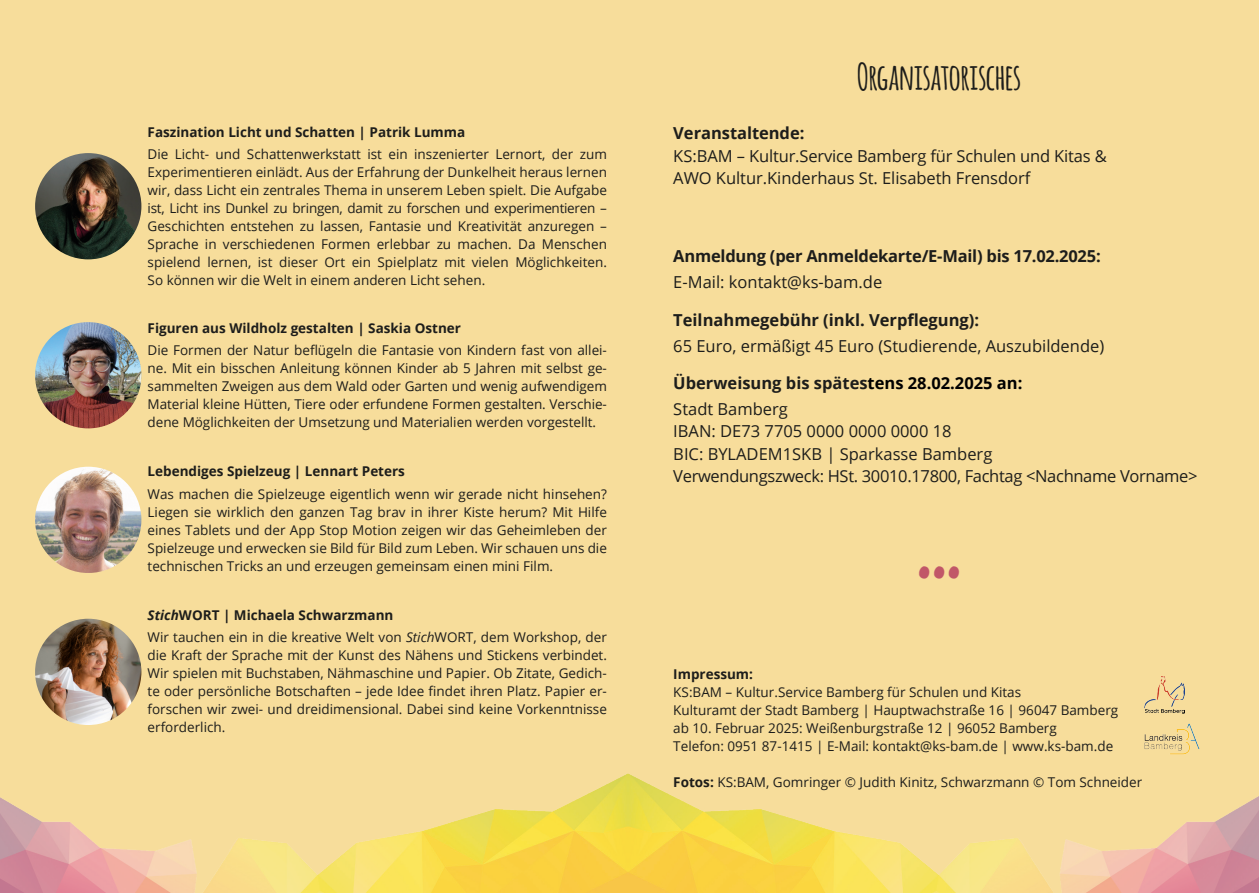
<style>
.page{position:relative;width:1259px;height:893px;background:#f7dd9b}
.page>*{position:absolute;margin:0;border:0;box-sizing:border-box;transform-origin:0 0}
.Überschrift{font:700 48px "Amatic";color:#c15768}
.Überschrift-2{font:700 36px "Amatic";color:#1d1d1b}
.Fließtext{font:16.5px "Open Sans";letter-spacing:-.005em;color:#1d1d1b}
.Zwischenüberschrift{font:700 16.5px "Open Sans";color:#1d1d1b}
.Fließtext-2{font:700 16.5px "Open Sans";letter-spacing:-.005em;color:#1d1d1b}
.Workshoptexte{font:13.5px/18px "Open Sans";color:#1d1d1b;text-align:justify}
.Workshoptitel{font:13.5px/18px "Open Sans";color:#1d1d1b;text-align:justify}
.Impressum{font:13.5px "Open Sans";color:#1d1d1b}
.Workshoptitel-2{font:700 13.5px "Open Sans";color:#1d1d1b}
.Impressum-2{font:700 13.5px "Open Sans";color:#1d1d1b}
.s1{font-style:italic}
.s2{color:#000}
.s3{font-weight:700}
</style>
<div class="page">
<img style="left:35px;top:322px;width:106px;height:106px;border-radius:53px">
<img style="left:35px;top:467px;width:106px;height:106px;border-radius:53px">
<img style="left:35px;top:619px;width:106px;height:106px;border-radius:53px">
<img style="left:35px;top:153px;width:106px;height:106px;border-radius:53px">
<img style="left:0;top:773px;width:1259px;height:120px">
<img style="left:1144px;top:677px;width:40px;height:37px">
<img style="left:1144px;top:724px;width:55px;height:30px">
<p class="Workshoptitel-2" style="left:148px;top:122px;width:319px">Faszination Licht und Schatten | Patrik Lumma</p>
<p class="Workshoptexte" style="left:148px;top:145px;width:461px">Die Licht- und Schattenwerkstatt ist ein inszenierter Lernort, der zum Experimentieren einlädt. Aus der Erfahrung der Dunkelheit heraus lernen wir, dass Licht ein zentrales Thema in unserem Leben spielt. Die Aufgabe ist, Licht ins Dunkel zu bringen, damit zu forschen und experimentieren – Geschichten entstehen zu lassen, Fantasie und Kreativität anzuregen – Sprache in verschiedenen Formen erlebbar zu machen. Da Menschen spielend lernen, ist dieser Ort ein Spielplatz mit vielen Möglichkeiten.<br>So können wir die Welt in einem anderen Licht sehen.</p>
<p class="Workshoptitel-2" style="left:148px;top:319px;width:315px">Figuren aus Wildholz gestalten | Saskia Ostner</p>
<p class="Workshoptitel" style="left:148px;top:341px;width:461px">Die Formen der Natur beflügeln die Fantasie von Kindern fast von allei&shy;ne. Mit ein bisschen Anleitung können Kinder ab 5 Jahren mit selbst ge&shy;sammelten Zweigen aus dem Wald oder Garten und wenig aufwendigem Material kleine Hütten, Tiere oder erfundene Formen gestalten. Verschie&shy;dene Möglichkeiten der Umsetzung und Materialien werden vorgestellt.</p>
<p class="Workshoptitel-2" style="left:148px;top:462px;width:259px">Lebendiges Spielzeug | Lennart Peters</p>
<p class="Workshoptexte" style="left:148px;top:484px;width:461px">Was machen die Spielzeuge eigentlich wenn wir gerade nicht hinsehen?<br>Liegen sie wirklich den ganzen Tag brav in ihrer Kiste herum? Mit Hilfe eines Tablets und der App Stop Motion zeigen wir das Geheimleben der Spielzeuge und erwecken sie Bild für Bild zum Leben. Wir schauen uns die technischen Tricks an und erzeugen gemeinsam einen mini Film.</p>
<p class="Workshoptitel-2" style="left:148px;top:605px;width:247px"><span class="s1">Stich</span>WORT | Michaela Schwarzmann</p>
<p class="Workshoptexte" style="left:148px;top:628px;width:461px">Wir tauchen ein in die kreative Welt von <span class="s1">Stich</span>WORT, dem Workshop, der die Kraft der Sprache mit der Kunst des Nähens und Stickens verbindet.<br>Wir spielen mit Buchstaben, Nähmaschine und Papier. Ob Zitate, Gedich&shy;te oder persönliche Botschaften – jede Idee findet ihren Platz. Papier er&shy;forschen wir zwei- und dreidimensional. Dabei sind keine Vorkenntnisse erforderlich.</p>
<p class="Überschrift-2" style="left:857px;top:51px;width:165px">ORGANISATORISCHES</p>
<p class="Fließtext-2" style="left:673px;top:122px;width:133px">Veranstaltende:</p>
<p class="Fließtext" style="left:673px;top:144px;width:435px">KS:BAM – Kultur.Service Bamberg für Schulen und Kitas &amp;</p>
<p class="Fließtext" style="left:673px;top:167px;width:358px">AWO Kultur.Kinderhaus St. Elisabeth Frensdorf</p>
<p class="Zwischenüberschrift" style="left:673px;top:245px;width:429px">Anmeldung (per Anmeldekarte/E-Mail) bis 17.02.2025:</p>
<p class="Fließtext" style="left:673px;top:271px;width:210px">E-Mail: kontakt@ks-bam.de</p>
<p class="Zwischenüberschrift" style="left:673px;top:308px;width:307px">Teilnahmegebühr (inkl. Verpflegung):</p>
<p class="Fließtext" style="left:673px;top:334px;width:432px">65 Euro, ermäßigt 45 Euro (Studierende, Auszubildende)</p>
<p class="Zwischenüberschrift" style="left:673px;top:371px;width:351px">Überweisung bis spätes<span class="s2">tens 28.02.2025 an:</span></p>
<p class="Fließtext" style="left:673px;top:398px;width:116px">Stadt Bamberg</p>
<p class="Fließtext" style="left:673px;top:420px;width:280px">IBAN: DE73 7705 0000 0000 0000 18</p>
<p class="Fließtext" style="left:673px;top:443px;width:320px">BIC: BYLADEM1SKB | Sparkasse Bamberg</p>
<p class="Fließtext" style="left:673px;top:465px;width:526px">Verwendungszweck: HSt. 30010.17800, Fachtag &lt;Nachname Vorname&gt;</p>
<p class="Überschrift" style="left:916px;top:538px;width:46px">•••</p>
<p class="Impressum-2" style="left:673px;top:665px;width:81px">Impressum:</p>
<p class="Impressum" style="left:673px;top:683px;width:349px">KS:BAM – Kultur.Service Bamberg für Schulen und Kitas</p>
<p class="Impressum" style="left:673px;top:701px;width:446px">Kulturamt der Stadt Bamberg | Hauptwachstraße 16 | 96047 Bamberg</p>
<p class="Impressum" style="left:673px;top:719px;width:385px">ab 10. Februar 2025: Weißenburgstraße 12 | 96052 Bamberg</p>
<p class="Impressum" style="left:673px;top:737px;width:441px">Telefon: 0951 87-1415 | E-Mail: kontakt@ks-bam.de | www.ks-bam.de</p>
<p class="Impressum" style="left:673px;top:773px;width:470px"><span class="s3">Fotos:</span> KS:BAM, Gomringer © Judith Kinitz, Schwarzmann © Tom Schneider</p>
</div>
